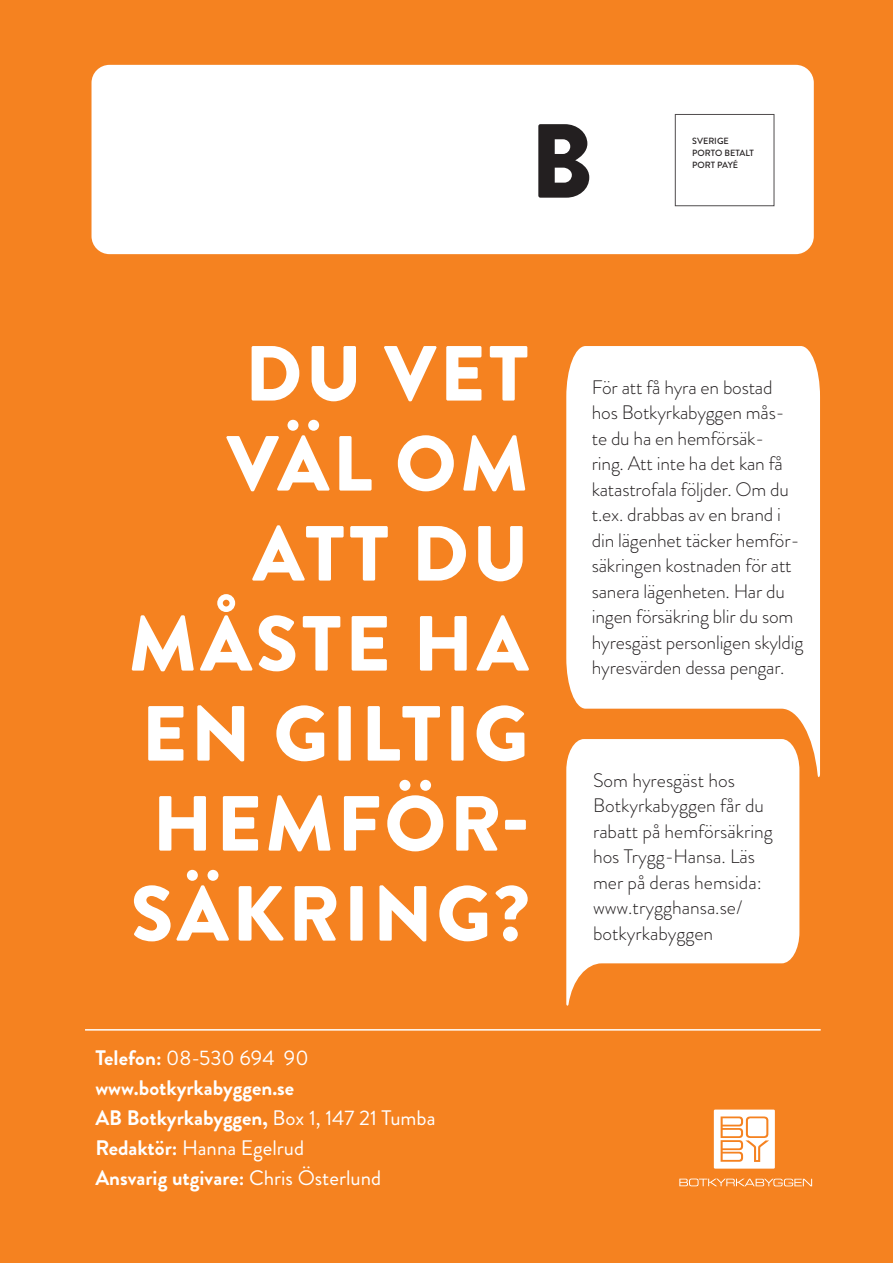
<style>
.page{position:relative;width:893px;height:1263px;background:#f58220}
.page>*{position:absolute;margin:0;border:0;box-sizing:border-box;transform-origin:0 0}
.t1{font:900 105px "Brandon Grotesque";color:#231f20}
.t2{font:900 77.85px/90px "Brandon Grotesque";letter-spacing:.045em;color:#fff;text-align:right}
.t3{font:700 21px/30px "Brandon Grotesque";color:#fff}
.t4{font:300 19.5px/25.5px "Brandon Grotesque";letter-spacing:-.01em;color:#231f20}
.t5{font:500 9px/12px "Brandon Grotesque";color:#231f20}
.s1{font-weight:400}
</style>
<div class="page">
<svg style="left:679px;top:1178px;width:133px;height:8px"></svg>
<svg style="left:714px;top:1109px;width:61px;height:59px"></svg>
<div style="left:92px;top:65px;width:722px;height:189px;background:#fff;border-radius:18px"></div>
<svg style="left:566px;top:346px;width:254px;height:433px"></svg>
<svg style="left:566px;top:739px;width:233px;height:268px"></svg>
<hr style="left:85px;top:1029px;width:736px;height:1px;background:#fff">
<p class="t1" style="left:529px;top:87px;width:66px">B</p>
<p class="t5" style="left:692px;top:135px;width:63px">SVERIGE<br>PORTO BETALT<br>PORT PAYÉ</p>
<p class="t2" style="left:129px;top:330px;width:402px">DU VET<br>VÄL OM<br>ATT DU<br>MÅSTE HA<br>EN GILTIG<br>HEMFÖR-<br>SÄKRING?</p>
<p class="t3" style="left:95px;top:1043px;width:342px">Telefon: <span class="s1">08-530 694 90 </span>www.botkyrkabyggen.se<br>AB Botkyrkabyggen, <span class="s1">Box 1, 147 21 Tumba<br></span>Redaktör: <span class="s1">Hanna Egelrud</span></p>
<p class="t3" style="left:95px;top:1163px;width:287px">Ansvarig utgivare: <span class="s1">Chris Österlund</span></p>
<p class="t4" style="left:592px;top:374px;width:213px">För att få hyra en bostad hos Botkyrkabyggen mås&shy;te du ha en hemförsäk-<br>ring. Att inte ha det kan få katastrofala följder. Om du t.ex. drabbas av en brand i din lägenhet täcker hemför&shy;säkringen kostnaden för att sanera lägenheten. Har du ingen försäkring blir du som hyresgäst personligen skyldig hyresvärden dessa pengar.</p>
<p class="t4" style="left:593px;top:767px;width:181px">Som hyresgäst hos<br>Botkyrkabyggen får du rabatt på hemförsäkring hos Trygg-Hansa. Läs mer på deras hemsida: www.trygghansa.se/ botkyrkabyggen</p>
</div>
